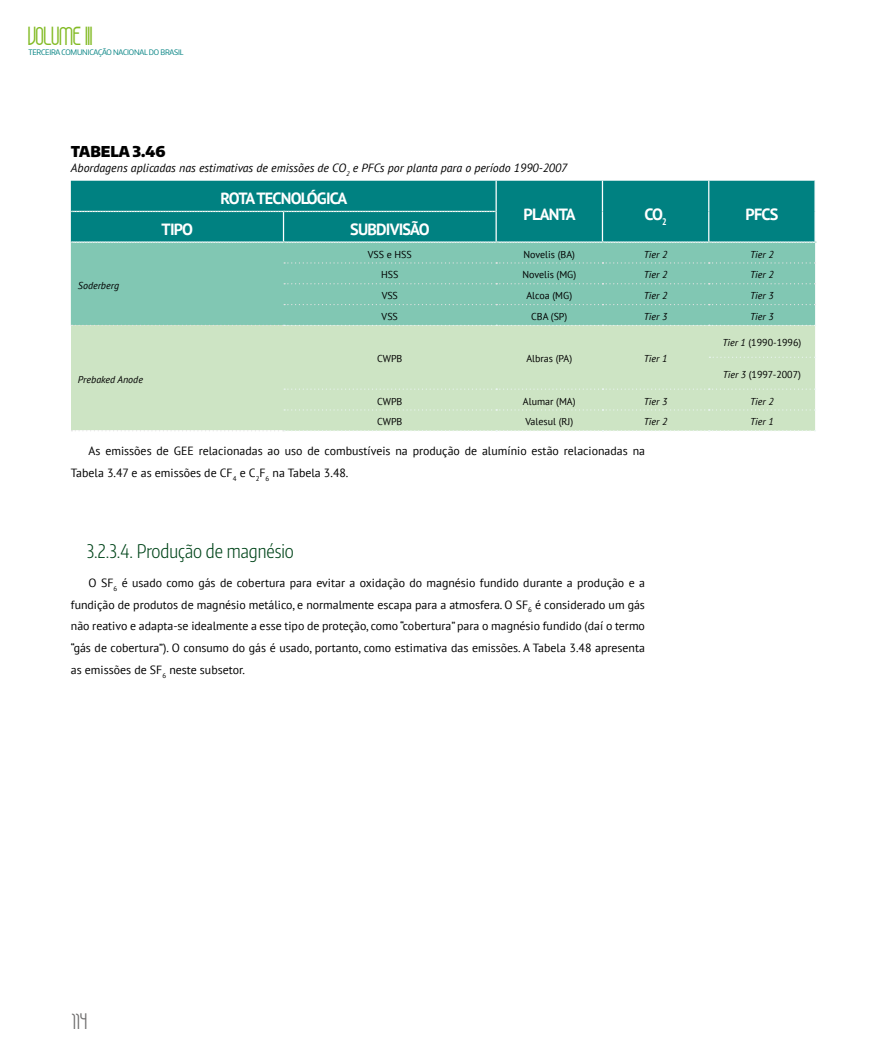
<style>
.page{position:relative;width:886px;height:1063px;background:#fff}
.page>*{position:absolute;margin:0;border:0;box-sizing:border-box;transform-origin:0 0}
.t1{font:300 18.75px "Encode Sans Compressed";color:#00451a}
.t2{font:17.5px "Havana";letter-spacing:-.03em;color:#83bb26}
.t3{font:700 16.25px "PT Sans";letter-spacing:-.05em;color:#fff}
.t4{font:900 15px "Encode Sans Narrow";color:#000}
.t5{font:15px "Havana";color:#706f6f}
.t6{font:11.88px/21.9px "PT Sans";color:#000}
.t7{font:italic 11.88px "PT Sans";color:#000}
.t8{font:10px "PT Sans";color:#000}
.t9{font:italic 10px "PT Sans";color:#000}
.t10{font:7.62px "Encode Sans Narrow";letter-spacing:-.025em;color:#008181}
.s1{font-style:italic}
</style>
<div class="page">
<div style="left:71px;top:181px;width:743px;height:61px;background:#008181"></div>
<div style="left:71px;top:243px;width:744px;height:82px;background:#81c7b3"></div>
<div style="left:71px;top:325px;width:212px;height:106px;background:#cde4c4"></div>
<div style="left:283px;top:326px;width:532px;height:104px;background:#cde4c4"></div>
<hr style="left:495px;top:181px;width:2px;height:30px;background:#fff">
<hr style="left:602px;top:181px;width:1px;height:30px;background:#fff">
<hr style="left:708px;top:181px;width:1px;height:30px;background:#fff">
<hr style="left:283px;top:212px;width:1px;height:30px;background:#fff">
<hr style="left:495px;top:211px;width:2px;height:31px;background:#fff">
<hr style="left:602px;top:211px;width:1px;height:31px;background:#fff">
<hr style="left:708px;top:211px;width:1px;height:31px;background:#fff">
<svg style="left:71px;top:211px;width:425px;height:1px"></svg>
<svg style="left:71px;top:242px;width:745px;height:1px"></svg>
<svg style="left:284px;top:262px;width:531px;height:2px"></svg>
<svg style="left:284px;top:304px;width:531px;height:1px"></svg>
<svg style="left:284px;top:283px;width:531px;height:1px"></svg>
<svg style="left:71px;top:325px;width:744px;height:1px"></svg>
<svg style="left:709px;top:357px;width:106px;height:1px"></svg>
<svg style="left:284px;top:389px;width:531px;height:1px"></svg>
<svg style="left:284px;top:409px;width:531px;height:2px"></svg>
<svg style="left:71px;top:430px;width:744px;height:1px"></svg>
<h2 class="t2" style="left:28px;top:29px;width:66px">VOLUME III</h2>
<p class="t10" style="left:28px;top:47px;width:157px">TERCEIRA COMUNICAÇÃO NACIONAL DO BRASIL</p>
<p class="t4" style="left:71px;top:142px;width:96px">TABELA 3.46</p>
<p class="t7" style="left:71px;top:160px;width:498px">Abordagens aplicadas nas estimativas de emissões de CO<sub>2</sub> e PFCs por planta para o período 1990-2007</p>
<h3 class="t3" style="left:220px;top:188px;width:128px">ROTA TECNOLÓGICA</h3>
<h3 class="t3" style="left:524px;top:203px;width:54px">PLANTA</h3>
<h3 class="t3" style="left:644px;top:203px;width:24px">CO<sub>2</sub></h3>
<h3 class="t3" style="left:745px;top:203px;width:34px">PFCS</h3>
<h3 class="t3" style="left:162px;top:219px;width:33px">TIPO</h3>
<h3 class="t3" style="left:350px;top:219px;width:81px">SUBDIVISÃO</h3>
<p class="t9" style="left:78px;top:279px;width:43px">Soderberg</p>
<p class="t9" style="left:78px;top:373px;width:67px">Prebaked Anode</p>
<p class="t8" style="left:368px;top:248px;width:46px">VSS e HSS</p>
<p class="t8" style="left:523px;top:248px;width:53px">Novelis (BA)</p>
<p class="t9" style="left:644px;top:248px;width:25px">Tier 2</p>
<p class="t9" style="left:750px;top:248px;width:25px">Tier 2</p>
<p class="t8" style="left:381px;top:269px;width:19px">HSS</p>
<p class="t8" style="left:522px;top:269px;width:55px">Novelis (MG)</p>
<p class="t9" style="left:644px;top:269px;width:25px">Tier 2</p>
<p class="t9" style="left:750px;top:269px;width:25px">Tier 2</p>
<p class="t8" style="left:382px;top:289px;width:18px">VSS</p>
<p class="t8" style="left:526px;top:289px;width:47px">Alcoa (MG)</p>
<p class="t9" style="left:644px;top:289px;width:25px">Tier 2</p>
<p class="t9" style="left:750px;top:289px;width:25px">Tier 3</p>
<p class="t8" style="left:382px;top:310px;width:18px">VSS</p>
<p class="t8" style="left:531px;top:310px;width:38px">CBA (SP)</p>
<p class="t9" style="left:644px;top:310px;width:25px">Tier 3</p>
<p class="t9" style="left:750px;top:310px;width:25px">Tier 3</p>
<p class="t8" style="left:377px;top:352px;width:27px">CWPB</p>
<p class="t8" style="left:526px;top:352px;width:47px">Albras (PA)</p>
<p class="t9" style="left:644px;top:353px;width:25px">Tier 1</p>
<p class="t8" style="left:722px;top:337px;width:80px"><span class="s1">Tier 1</span> (1990-1996)</p>
<p class="t8" style="left:723px;top:368px;width:80px"><span class="s1">Tier 3</span> (1997-2007)</p>
<p class="t8" style="left:377px;top:395px;width:27px">CWPB</p>
<p class="t8" style="left:523px;top:395px;width:54px">Alumar (MA)</p>
<p class="t9" style="left:644px;top:395px;width:25px">Tier 3</p>
<p class="t9" style="left:750px;top:395px;width:25px">Tier 2</p>
<p class="t8" style="left:377px;top:416px;width:27px">CWPB</p>
<p class="t8" style="left:525px;top:416px;width:49px">Valesul (RJ)</p>
<p class="t9" style="left:644px;top:416px;width:25px">Tier 2</p>
<p class="t9" style="left:750px;top:416px;width:25px">Tier 1</p>
<p class="t6" style="left:71px;top:440px;width:576px;text-indent:18px">As emissões de GEE relacionadas ao uso de combustíveis na produção de alumínio estão relacionadas na<br>Tabela 3.47 e as emissões de CF<sub>4</sub> e C<sub>2</sub>F<sub>6</sub> na Tabela 3.48.</p>
<h1 class="t1" style="left:87px;top:538px;width:209px">3.2.3.4. Produção de magnésio</h1>
<p class="t6" style="left:71px;top:571px;width:576px;text-align:justify;text-indent:18px">O SF<sub>6</sub> é usado como gás de cobertura para evitar a oxidação do magnésio fundido durante a produção e a fundição de produtos de magnésio metálico, e normalmente escapa para a atmosfera. O SF<sub>6</sub> é considerado um gás não reativo e adapta-se idealmente a esse tipo de proteção, como “cobertura” para o magnésio fundido (daí o termo “gás de cobertura”). O consumo do gás é usado, portanto, como estimativa das emissões. A Tabela 3.48 apresenta as emissões de SF<sub>6</sub> neste subsetor.</p>
<p class="t5" style="left:72px;top:1015px;width:17px">114</p>
</div>
